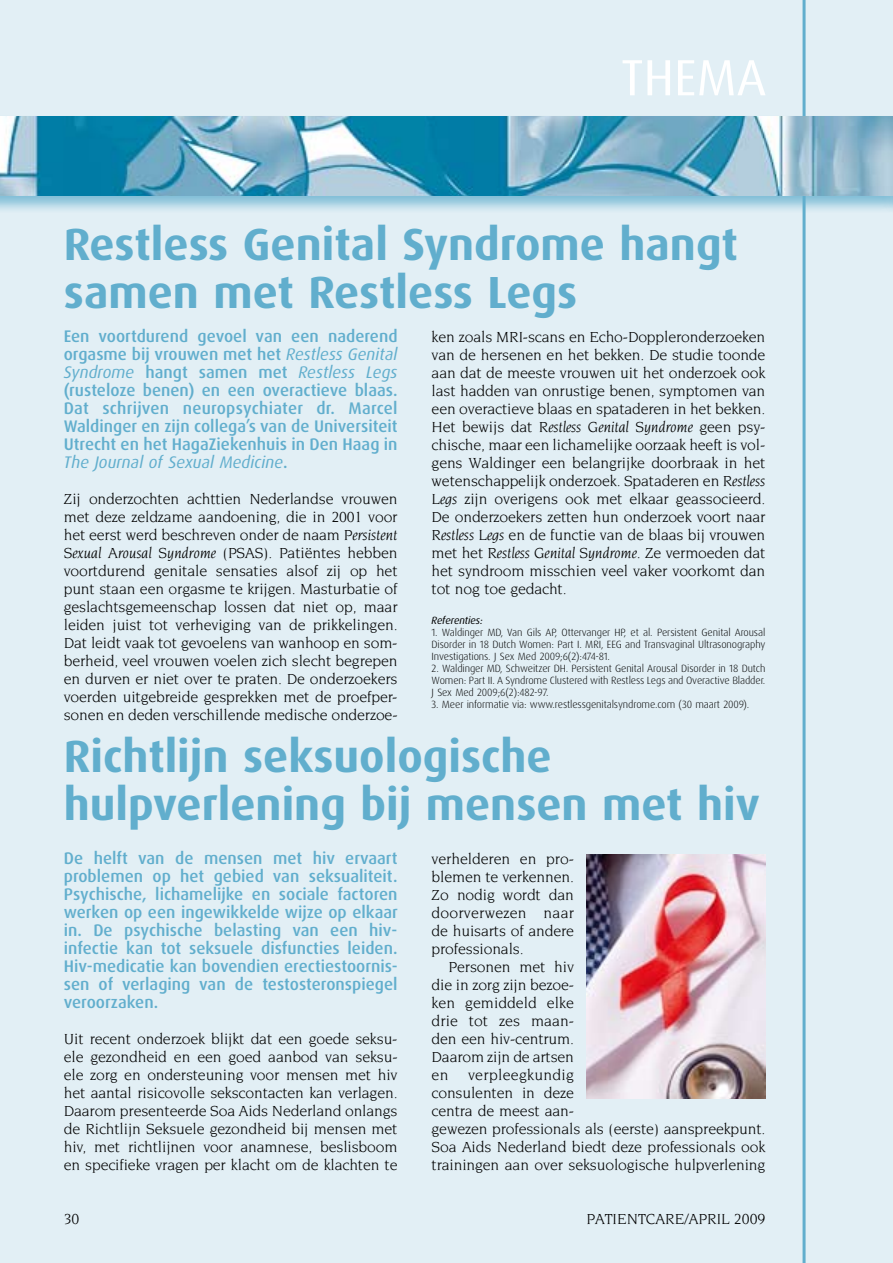
<style>
.page{position:relative;width:893px;height:1263px;background:#e2eff5}
.page>*{position:absolute;margin:0;border:0;box-sizing:border-box;transform-origin:0 0}
.t1{font:51px "Dax OT";color:#fff}
.t2{font:700 45px/48px "Dax OT";color:#61aecd}
.t3{font:500 16.8px/18px "Dax OT";color:#61aecd;text-align:justify}
.t4{font:15.75px/18px "Novarese Std";letter-spacing:-.01em;color:#000;text-align:justify}
.t5{font:300 10.5px/12px "Dax OT";letter-spacing:-.01em;color:#000;text-align:justify}
.t6{font:italic 10.5px "Dax OT";letter-spacing:-.01em;color:#000}
.s1{font-weight:400;font-style:italic}
.s2{font-style:italic}
</style>
<div class="page">
<svg style="left:802px;top:0;width:4px;height:1263px;background:#80bed6"></svg>
<div style="left:0;top:114px;width:893px;height:99px;background:#61aecd;opacity:.75"></div>
<img style="left:0;top:116px;width:893px;height:79px">
<img style="left:587px;top:855px;width:178px;height:243px">
<h1 class="t1" style="left:621px;top:45px;width:147px">THEMA</h1>
<h2 class="t2" style="left:64px;top:221px;width:676px">Restless Genital Syndrome hangt samen met Restless Legs</h2>
<p class="t3" style="left:64px;top:327px;width:335px">Een voortdurend gevoel van een naderend orgasme bij vrouwen met het <span class="s1">Restless Genital Syndrome</span> hangt samen met <span class="s1">Restless Legs </span>(rusteloze benen) en een overactieve blaas.<br>Dat schrijven neuropsychiater dr. Marcel Waldinger en zijn collega’s van de Universiteit Utrecht en het HagaZiekenhuis in Den Haag in <span class="s1">The Journal of Sexual Medicine</span>.</p>
<p class="t4" style="left:64px;top:490px;width:335px">Zij onderzochten achttien Nederlandse vrouwen met deze zeldzame aandoening, die in 2001 voor het eerst werd beschreven onder de naam <span class="s2">Persistent Sexual Arousal Syndrome</span> (PSAS). Patiëntes hebben voortdurend genitale sensaties alsof zij op het punt staan een orgasme te krijgen. Masturbatie of geslachtsgemeenschap lossen dat niet op, maar leiden juist tot verheviging van de prikkelingen.<br>Dat leidt vaak tot gevoelens van wanhoop en som&shy;berheid, veel vrouwen voelen zich slecht begrepen en durven er niet over te praten. De onderzoekers voerden uitgebreide gesprekken met de proefper&shy;sonen en deden verschillende medische onderzoe-</p>
<p class="t4" style="left:432px;top:328px;width:335px">ken zoals MRI-scans en Echo-Doppleronderzoeken van de hersenen en het bekken. De studie toonde aan dat de meeste vrouwen uit het onderzoek ook last hadden van onrustige benen, symptomen van een overactieve blaas en spataderen in het bekken.<br>Het bewijs dat <span class="s2">Restless Genital Syndrome</span> geen psy&shy;chische, maar een lichamelijke oorzaak heeft is vol&shy;gens Waldinger een belangrijke doorbraak in het wetenschappelijk onderzoek. Spataderen en <span class="s2">Restless Legs</span> zijn overigens ook met elkaar geassocieerd.<br>De onderzoekers zetten hun onderzoek voort naar <span class="s2">Restless Legs</span> en de functie van de blaas bij vrouwen met het <span class="s2">Restless Genital Syndrome</span>. Ze vermoeden dat het syndroom misschien veel vaker voorkomt dan tot nog toe gedacht.</p>
<p class="t6" style="left:432px;top:614px;width:53px">Referenties:</p>
<p class="t5" style="left:432px;top:626px;width:335px">1. Waldinger MD, Van Gils AP, Ottervanger HP, et al. Persistent Genital Arousal Disorder in 18 Dutch Women: Part I. MRI, EEG and Transvaginal Ultrasonography Investigations. J Sex Med 2009;6(2):474-81.</p>
<p class="t5" style="left:432px;top:662px;width:335px">2. Waldinger MD, Schweitzer DH. Persistent Genital Arousal Disorder in 18 Dutch Women: Part II. A Syndrome Clustered with Restless Legs and Overactive Bladder.<br>J Sex Med 2009;6(2):482-97.</p>
<p class="t5" style="left:432px;top:698px;width:319px">3. Meer informatie via: www.restlessgenitalsyndrome.com (30 maart 2009).</p>
<h2 class="t2" style="left:64px;top:733px;width:697px">Richtlijn seksuologische hulpverlening bij mensen met hiv</h2>
<p class="t3" style="left:64px;top:849px;width:336px">De helft van de mensen met hiv ervaart problemen op het gebied van seksualiteit.<br>Psychische, lichamelijke en sociale factoren werken op een ingewikkelde wijze op elkaar in. De psychische belasting van een hiv&shy;infectie kan tot seksuele disfuncties leiden.<br>Hiv-medicatie kan bovendien erectiestoornis&shy;sen of verlaging van de testosteronspiegel veroorzaken.</p>
<p class="t4" style="left:64px;top:1030px;width:335px">Uit recent onderzoek blijkt dat een goede seksu&shy;ele gezondheid en een goed aanbod van seksu&shy;ele zorg en ondersteuning voor mensen met hiv het aantal risicovolle sekscontacten kan verlagen.<br>Daarom presenteerde Soa Aids Nederland onlangs de Richtlijn Seksuele gezondheid bij mensen met hiv, met richtlijnen voor anamnese, beslisboom en specifieke vragen per klacht om de klachten te</p>
<p class="t4" style="left:432px;top:850px;width:144px">verhelderen en pro&shy;blemen te verkennen.<br>Zo nodig wordt dan doorverwezen naar de huisarts of andere professionals.</p>
<p class="t4" style="left:432px;top:958px;width:335px;text-align:left;text-indent:17px">Personen met hiv<br>die in zorg zijn bezoe-<br>ken gemiddeld elke<br>drie tot zes maan-<br>den een hiv-centrum.<br>Daarom zijn de artsen<br>en verpleegkundig<br>consulenten in deze<br>centra de meest aan-<br>gewezen professionals als (eerste) aanspreekpunt.<br>Soa Aids Nederland biedt deze professionals ook trainingen aan over seksuologische hulpverlening</p>
<p class="t4" style="left:64px;top:1210px;width:17px">30</p>
<p class="t4" style="left:586px;top:1210px;width:181px">PATIENTCARE/APRIL 2009</p>
</div>
